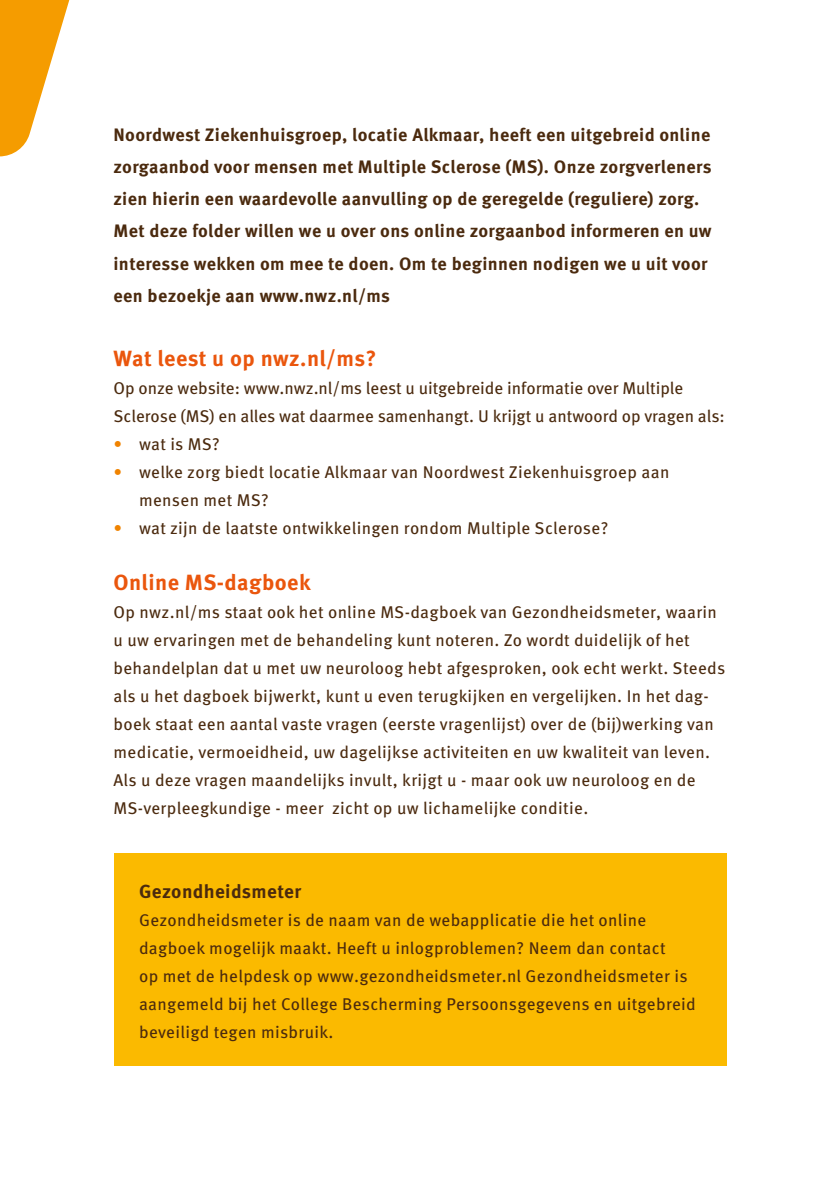
<style>
.page{position:relative;width:840px;height:1191px;background:#fff}
.page>*{position:absolute;margin:0;border:0;box-sizing:border-box;transform-origin:0 0}
.t1{font:700 22px "Meta Pro";letter-spacing:.02em;color:#ea560d}
.t2{font:700 19px "Meta Pro";letter-spacing:.02em;color:#4b2a0e}
.t3{font:700 18px/32px "Meta Pro";letter-spacing:.02em;color:#4b2a0e}
.t4{font:17px/28px "Meta Pro";letter-spacing:.02em;color:#4b2a0e}
.t5{font:17px/28px "Meta Pro";color:#4b2a0e}
.s1{color:#f08300}
</style>
<div class="page">
<svg style="left:0;top:0;width:70px;height:156px"></svg>
<div style="left:113px;top:853px;width:613px;height:212px;background:#fbba00"></div>
<p class="t3" style="left:113px;top:118px;width:599px">Noordwest Ziekenhuisgroep, locatie Alkmaar, heeft een uitgebreid online zorgaanbod voor mensen met Multiple Sclerose (MS). Onze zorgverleners zien hierin een waardevolle aanvulling op de geregelde (reguliere) zorg.<br>Met deze folder willen we u over ons online zorgaanbod informeren en uw interesse wekken om mee te doen. Om te beginnen nodigen we u uit voor een bezoekje aan www.nwz.nl/ms</p>
<p class="t1" style="left:113px;top:341px;width:264px">Wat leest u op nwz.nl/ms?</p>
<p class="t5" style="left:113px;top:372px;width:612px">Op onze website: www.nwz.nl/ms leest u uitgebreide informatie over Multiple<br>Sclerose (MS) en alles wat daarmee samenhangt. U krijgt u antwoord op vragen als:</p>
<p class="t4" style="left:113px;top:428px;width:108px"><span class="s1">•</span> wat is MS?</p>
<p class="t4" style="left:139px;top:456px;width:531px;text-indent:-26px"><span class="s1">•</span> welke zorg biedt locatie Alkmaar van Noordwest Ziekenhuisgroep aan mensen met MS?</p>
<p class="t4" style="left:113px;top:512px;width:496px"><span class="s1">•</span> wat zijn de laatste ontwikkelingen rondom Multiple Sclerose?</p>
<p class="t1" style="left:113px;top:565px;width:198px">Online MS-dagboek</p>
<p class="t4" style="left:113px;top:596px;width:613px">Op nwz.nl/ms staat ook het online MS-dagboek van Gezondheidsmeter, waarin u uw ervaringen met de behandeling kunt noteren. Zo wordt duidelijk of het behandelplan dat u met uw neuroloog hebt afgesproken, ook echt werkt. Steeds als u het dagboek bijwerkt, kunt u even terugkijken en vergelijken. In het dag&shy;boek staat een aantal vaste vragen (eerste vragenlijst) over de (bij)werking van medicatie, vermoeidheid, uw dagelijkse activiteiten en uw kwaliteit van leven.<br>Als u deze vragen maandelijks invult, krijgt u - maar ook uw neuroloog en de MS-verpleegkundige - meer zicht op uw lichamelijke conditie.</p>
<p class="t2" style="left:139px;top:876px;width:164px">Gezondheidsmeter</p>
<p class="t4" style="left:139px;top:904px;width:558px">Gezondheidsmeter is de naam van de webapplicatie die het online dagboek mogelijk maakt. Heeft u inlogproblemen? Neem dan contact<br>op met de helpdesk op www.gezondheidsmeter.nl Gezondheidsmeter is aangemeld bij het College Bescherming Persoonsgegevens en uitgebreid beveiligd tegen misbruik.</p>
</div>
